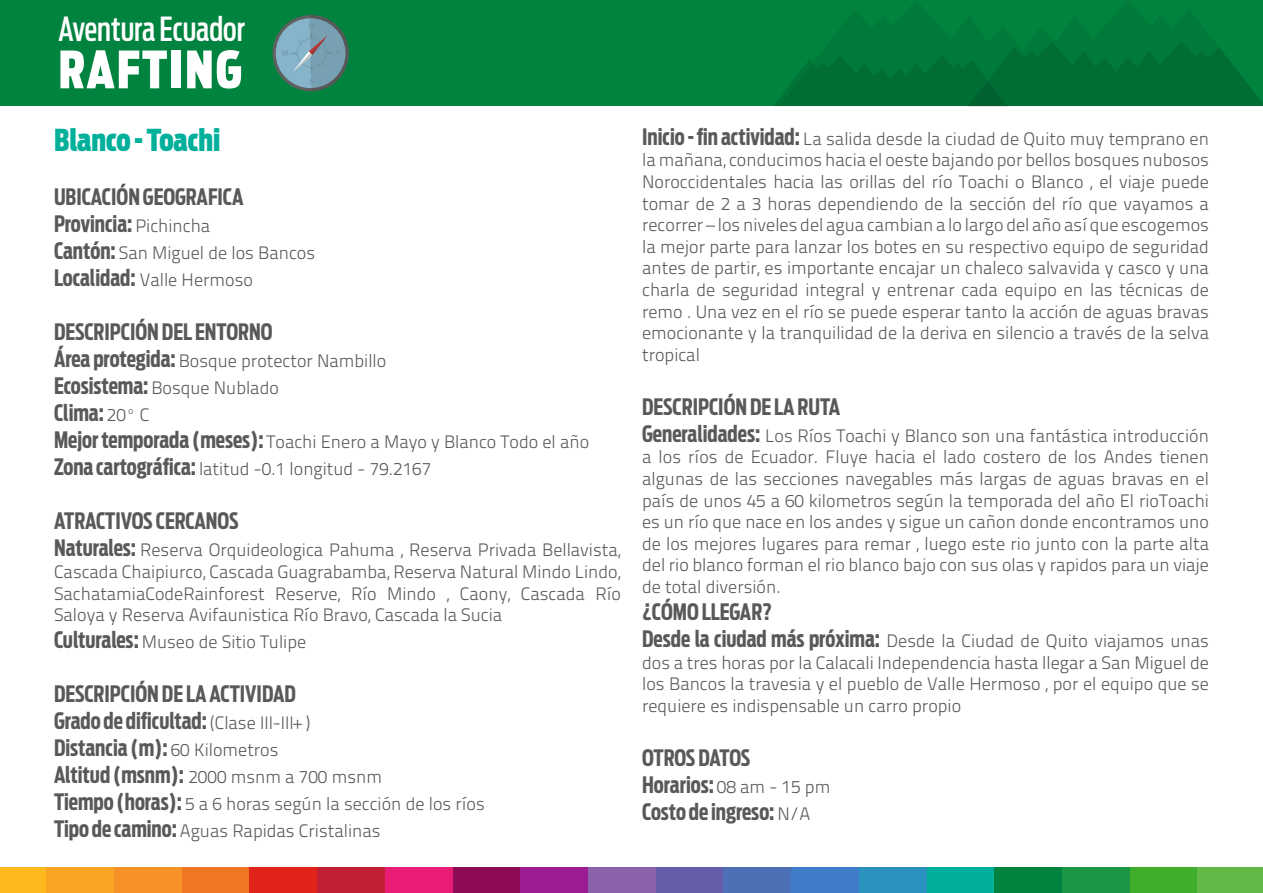
<style>
.page{position:relative;width:1263px;height:893px;background:#fff}
.page>*{position:absolute;margin:0;border:0;box-sizing:border-box;transform-origin:0 0}
.t1{font:900 51px "Antenna Ext Cond Beta";letter-spacing:.04em;color:#fff}
.t2{font:500 33px "Antenna Ext Cond Beta";color:#fff}
.t3{font:900 30px "Antenna Ext Cond Beta";color:#00b09a}
.t4{font:700 22.5px/27px "Antenna Ext Cond Beta";color:#58595b}
.t5{font:300 18px/21.6px "Titillium Text 22 L";color:#58595b}
.s1{font-family:"Titillium Text 22 L";font-weight:300;font-size:18px}
.s2{font-family:"Antenna Ext Cond Beta";font-weight:700;font-size:22.5px}
</style>
<div class="page">
<div style="left:0;top:0;width:1263px;height:106px;background:#00833e"></div>
<svg style="left:774px;top:41px;width:489px;height:65px"></svg>
<svg style="left:273px;top:15px;width:76px;height:76px"></svg>
<div style="left:0;top:867px;width:46px;height:26px;background:#fdb91d"></div>
<div style="left:46px;top:867px;width:68px;height:26px;background:#faa424"></div>
<div style="left:114px;top:867px;width:68px;height:26px;background:#f79228"></div>
<div style="left:182px;top:867px;width:68px;height:26px;background:#ef7622"></div>
<div style="left:250px;top:867px;width:67px;height:26px;background:#e2231a"></div>
<div style="left:317px;top:867px;width:68px;height:26px;background:#c02035"></div>
<div style="left:385px;top:867px;width:68px;height:26px;background:#ea1d76"></div>
<div style="left:453px;top:867px;width:67px;height:26px;background:#8e0b56"></div>
<div style="left:520px;top:867px;width:68px;height:26px;background:#9f1b96"></div>
<div style="left:588px;top:867px;width:68px;height:26px;background:#8962a9"></div>
<div style="left:656px;top:867px;width:68px;height:26px;background:#655da9"></div>
<div style="left:724px;top:867px;width:67px;height:26px;background:#4c6fb6"></div>
<div style="left:791px;top:867px;width:68px;height:26px;background:#407cca"></div>
<div style="left:859px;top:867px;width:68px;height:26px;background:#2b92bf"></div>
<div style="left:927px;top:867px;width:67px;height:26px;background:#00b09a"></div>
<div style="left:994px;top:867px;width:68px;height:26px;background:#00833e"></div>
<div style="left:1062px;top:867px;width:68px;height:26px;background:#1b9647"></div>
<div style="left:1130px;top:867px;width:67px;height:26px;background:#3fae2a"></div>
<div style="left:1197px;top:867px;width:66px;height:26px;background:#63b946"></div>
<h2 class="t2" style="left:58px;top:10px;width:188px">Aventura Ecuador</h2>
<h1 class="t1" style="left:58px;top:40px;width:185px">RAFTING</h1>
<h3 class="t3" style="left:54px;top:123px;width:168px">Blanco - Toachi</h3>
<p class="t4" style="left:54px;top:184px;width:191px">UBICACIÓN GEOGRAFICA<br>Provincia: <span class="s1">Pichincha</span></p>
<p class="t5" style="left:54px;top:239px;width:263px;line-height:27px"><span class="s2">Cantón:</span> San Miguel de los Bancos<br><span class="s2">Localidad:</span> Valle Hermoso</p>
<p class="t4" style="left:54px;top:319px;width:220px">DESCRIPCIÓN DEL ENTORNO</p>
<p class="t5" style="left:54px;top:347px;width:334px;line-height:27px"><span class="s2">Área protegida:</span> Bosque protector Nambillo<br><span class="s2">Ecosistema:</span> Bosque Nublado</p>
<p class="t4" style="left:54px;top:400px;width:97px">Clima: <span class="s1">20º C</span></p>
<p class="t5" style="left:54px;top:428px;width:537px;line-height:27px"><span class="s2">Mejor temporada (meses):</span> Toachi Enero a Mayo y Blanco Todo el año<br><span class="s2">Zona cartográfica:</span> latitud -0.1 longitud - 79.2167</p>
<p class="t4" style="left:54px;top:508px;width:186px">ATRACTIVOS CERCANOS</p>
<p class="t5" style="left:54px;top:538px;width:568px;text-align:justify"><span class="s2">Naturales:</span> Reserva Orquideologica Pahuma , Reserva Privada Bellavista, Cascada Chaipiurco, Cascada Guagrabamba, Reserva Natural Mindo Lindo, SachatamiaCodeRainforest Reserve, Río Mindo , Caony, Cascada Río Saloya y Reserva Avifaunistica Río Bravo, Cascada la Sucia</p>
<p class="t5" style="left:54px;top:630px;width:254px"><span class="s2">Culturales:</span> Museo de Sitio Tulipe</p>
<p class="t4" style="left:54px;top:681px;width:258px">DESCRIPCIÓN DE LA ACTIVIDAD<br>Grado de dificultad: <span class="s1">(Clase III-III+ )<br></span>Distancia (m): <span class="s1">60 Kilometros</span></p>
<p class="t5" style="left:54px;top:762px;width:432px;line-height:27px"><span class="s2">Altitud (msnm):</span> 2000 msnm a 700 msnm<br><span class="s2">Tiempo (horas):</span> 5 a 6 horas según la sección de los ríos<br><span class="s2">Tipo de camino:</span> Aguas Rapidas Cristalinas</p>
<p class="t5" style="left:642px;top:127px;width:568px;text-align:justify"><span class="s2">Inicio - fin actividad:</span> La salida desde la ciudad de Quito muy temprano en la mañana, conducimos hacia el oeste bajando por bellos bosques nubosos Noroccidentales hacia las orillas del río Toachi o Blanco , el viaje puede tomar de 2 a 3 horas dependiendo de la sección del río que vayamos a recorrer – los niveles del agua cambian a lo largo del año así que escogemos la mejor parte para lanzar los botes en su respectivo equipo de seguridad antes de partir, es importante encajar un chaleco salvavida y casco y una charla de seguridad integral y entrenar cada equipo en las técnicas de remo . Una vez en el río se puede esperar tanto la acción de aguas bravas emocionante y la tranquilidad de la deriva en silencio a través de la selva tropical</p>
<p class="t4" style="left:642px;top:393px;width:200px">DESCRIPCIÓN DE LA RUTA</p>
<p class="t5" style="left:642px;top:424px;width:568px;text-align:justify"><span class="s2">Generalidades:</span> Los Ríos Toachi y Blanco son una fantástica introducción a los ríos de Ecuador. Fluye hacia el lado costero de los Andes tienen algunas de las secciones navegables más largas de aguas bravas en el país de unos 45 a 60 kilometros según la temporada del año El rioToachi es un río que nace en los andes y sigue un cañon donde encontramos uno de los mejores lugares para remar , luego este rio junto con la parte alta del rio blanco forman el rio blanco bajo con sus olas y rapidos para un viaje de total diversión.</p>
<p class="t4" style="left:642px;top:599px;width:131px">¿CÓMO LLEGAR?</p>
<p class="t5" style="left:642px;top:629px;width:568px;text-align:justify"><span class="s2">Desde la ciudad más próxima:</span> Desde la Ciudad de Quito viajamos unas dos a tres horas por la Calacali Independencia hasta llegar a San Miguel de los Bancos la travesia y el pueblo de Valle Hermoso , por el equipo que se requiere es indispensable un carro propio</p>
<p class="t4" style="left:642px;top:744px;width:190px">OTROS DATOS<br>Horarios: <span class="s1">08 am - 15 pm<br></span>Costo de ingreso: <span class="s1">N/A</span></p>
</div>
